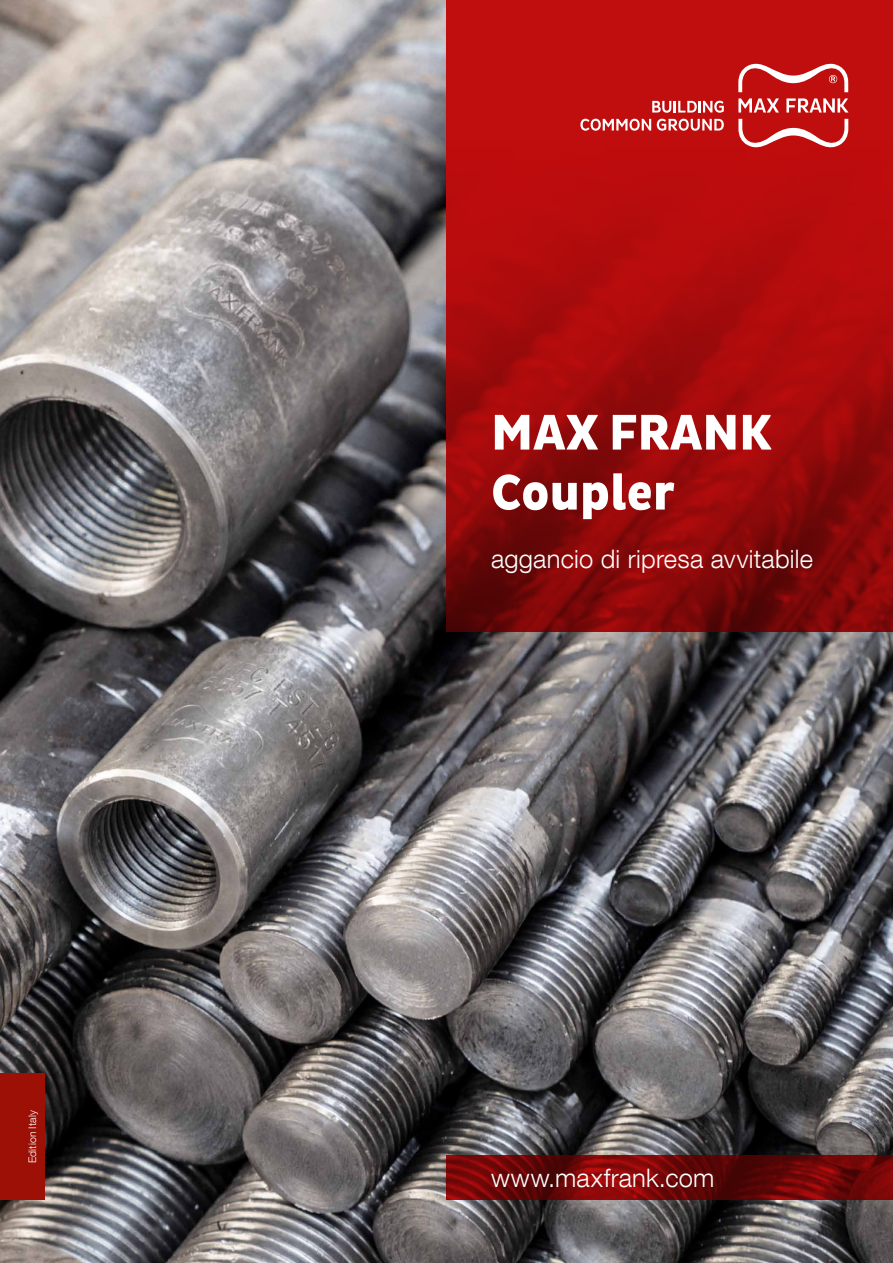
<style>
.page{position:relative;width:893px;height:1263px;background:#fff}
.page>*{position:absolute;margin:0;border:0;box-sizing:border-box;transform-origin:0 0}
.t1{font:800 51px/60px "Pluto Sans Cond";color:#fff}
.t2{font:300 25.5px "Helvetica Neue LT Com";letter-spacing:.01em;color:#fff}
.t3{font:300 10.5px "Helvetica Neue LT Com";letter-spacing:.02em;color:#fff}
</style>
<div class="page">
<img style="left:0;top:0;width:893px;height:1263px">
<svg style="left:446px;top:1155px;width:447px;height:45px;background:#6f0707"></svg>
<svg style="left:446px;top:0;width:447px;height:631px;background:#a40a0b"></svg>
<div style="left:0;top:1073px;width:45px;height:127px;background:#9c1006"></div>
<svg style="left:738px;top:119px;width:110px;height:28px"></svg>
<svg style="left:738px;top:64px;width:110px;height:28px"></svg>
<svg style="left:738px;top:98px;width:41px;height:15px"></svg>
<svg style="left:786px;top:98px;width:62px;height:15px"></svg>
<svg style="left:652px;top:101px;width:72px;height:12px"></svg>
<svg style="left:580px;top:119px;width:71px;height:12px"></svg>
<svg style="left:657px;top:119px;width:67px;height:12px"></svg>
<p class="t3" style="left:26px;top:1163px;width:55px;rotate:-90deg">Edition Italy</p>
<h1 class="t1" style="left:491px;top:404px;width:282px">MAX FRANK<br>Coupler</h1>
<p class="t2" style="left:491px;top:544px;width:323px">aggancio di ripresa avvitabile</p>
<p class="t2" style="left:491px;top:1162px;width:225px">www.maxfrank.com</p>
</div>
